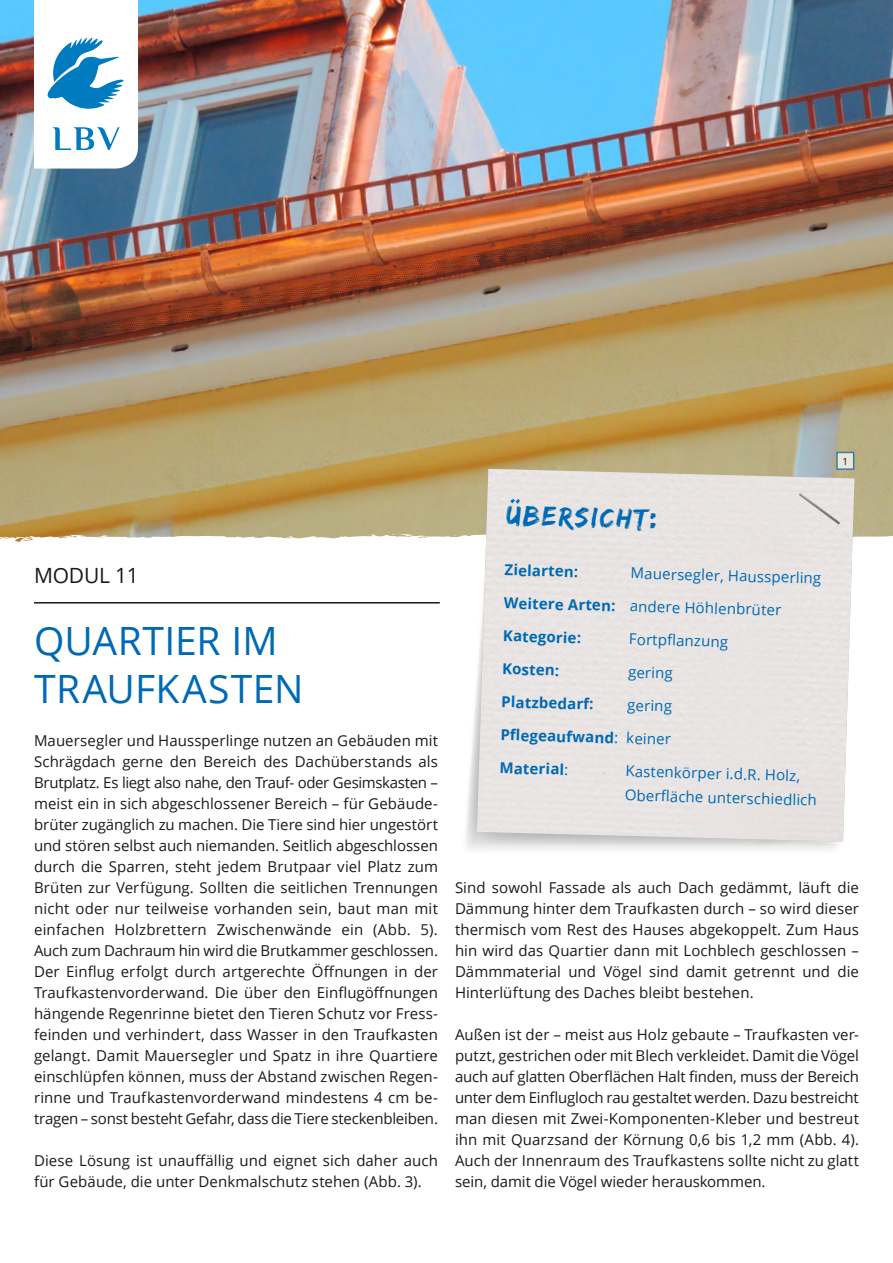
<style>
.page{position:relative;width:893px;height:1263px;background:#fff}
.page>*{position:absolute;margin:0;border:0;box-sizing:border-box;transform-origin:0 0}
.t1{font:39px/48px "Open Sans";letter-spacing:.01em;color:#0069b4}
.t2{font:28.5px "Edo SZ";color:#0069b4}
.t3{font:21px "Open Sans";letter-spacing:-.01em;color:#1a1a18}
.t4{font:15px/21px "Open Sans";letter-spacing:.005em;color:#1a1a18;text-align:justify}
.t5{font:15px/23.9px "Open Sans";color:#0069b4}
.t6{font:700 15px "Open Sans";color:#0069b4}
.t7{font:9.75px "Open Sans";color:#1a1a18}
.s1{font-weight:700}
.s2{font-weight:400}
</style>
<div class="page">
<img style="left:0;top:0;width:893px;height:533px">
<svg style="left:0;top:533px;width:893px;height:9px"></svg>
<div style="left:460px;top:526px;width:393px;height:330px;background:#1a1a18;opacity:.1"></div>
<svg style="left:464px;top:530px;width:380px;height:316px"></svg>
<div style="left:477px;top:469px;width:377px;height:372px;background:#e8e4e3"></div>
<svg style="left:798px;top:492px;width:43px;height:34px"></svg>
<hr style="left:34px;top:602px;width:406px;height:1px;background:#1a1a18">
<div style="left:836px;top:452px;width:18px;height:18px;background:#eae7d9;border:2px solid #0069b4"></div>
<svg style="left:34px;top:0;width:104px;height:169px"></svg>
<p class="t3" style="left:34px;top:561px;width:106px">MODUL 11</p>
<p class="t1" style="left:34px;top:616px;width:271px">QUARTIER IM<br>TRAUFKASTEN</p>
<p class="t4" style="left:34px;top:729px;width:405px">Mauersegler und Haussperlinge nutzen an Gebäuden mit Schrägdach gerne den Bereich des Dachüberstands als Brutplatz. Es liegt also nahe, den Trauf- oder Gesimskasten – meist ein in sich abgeschlossener Bereich – für Gebäude&shy;brüter zugänglich zu machen. Die Tiere sind hier ungestört und stören selbst auch niemanden. Seitlich abgeschlossen durch die Sparren, steht jedem Brutpaar viel Platz zum Brüten zur Verfügung. Sollten die seitlichen Trennungen nicht oder nur teilweise vorhanden sein, baut man mit einfachen Holzbrettern Zwischenwände ein (Abb. 5).<br>Auch zum Dachraum hin wird die Brutkammer geschlossen.<br>Der Einflug erfolgt durch artgerechte Öffnungen in der Traufkastenvorderwand. Die über den Einflugöffnungen hängende Regenrinne bietet den Tieren Schutz vor Fress&shy;feinden und verhindert, dass Wasser in den Traufkasten gelangt. Damit Mauersegler und Spatz in ihre Quartiere einschlüpfen können, muss der Abstand zwischen Regen&shy;rinne und Traufkastenvorderwand mindestens 4 cm be&shy;tragen – sonst besteht Gefahr, dass die Tiere steckenbleiben.</p>
<p class="t4" style="left:34px;top:1149px;width:405px">Diese Lösung ist unauffällig und eignet sich daher auch für Gebäude, die unter Denkmalschutz stehen (Abb. 3).</p>
<p class="t2" style="left:507px;top:498px;width:154px;rotate:2deg">ÜBERSICHT:</p>
<p class="t6" style="left:505px;top:559px;width:75px;rotate:2deg">Zielarten:</p>
<p class="t5" style="left:631px;top:560px;width:192px;rotate:2deg">Mauersegler, Haussperling</p>
<p class="t5" style="left:504px;top:589px;width:279px;rotate:2deg"><span class="s1">Weitere Arten:</span> andere Höhlenbrüter</p>
<p class="t6" style="left:503px;top:625px;width:80px;rotate:2deg">Kategorie:</p>
<p class="t5" style="left:629px;top:626px;width:101px;rotate:2deg">Fortpfl anzung</p>
<p class="t6" style="left:503px;top:658px;width:59px;rotate:2deg">Kosten:</p>
<p class="t5" style="left:629px;top:659px;width:46px;rotate:2deg">gering</p>
<p class="t6" style="left:502px;top:691px;width:94px;rotate:2deg">Platzbedarf:</p>
<p class="t5" style="left:628px;top:692px;width:46px;rotate:2deg">gering</p>
<p class="t6" style="left:501px;top:724px;width:172px;rotate:2deg">Pflegeaufwand<span class="s2">: keiner</span></p>
<p class="t6" style="left:500px;top:757px;width:70px;rotate:2deg">Material<span class="s2">:</span></p>
<p class="t5" style="left:626px;top:758px;width:194px;rotate:2deg">Kastenkörper i.d.R. Holz,<br>Oberfl äche unterschiedlich</p>
<p class="t7" style="left:842px;top:454px;width:7px">1</p>
<p class="t4" style="left:455px;top:876px;width:405px">Sind sowohl Fassade als auch Dach gedämmt, läuft die Dämmung hinter dem Traufkasten durch – so wird dieser thermisch vom Rest des Hauses abgekoppelt. Zum Haus hin wird das Quartier dann mit Lochblech geschlossen – Dämmmaterial und Vögel sind damit getrennt und die Hinterlüftung des Daches bleibt bestehen.</p>
<p class="t4" style="left:455px;top:1023px;width:405px">Außen ist der – meist aus Holz gebaute – Traufkasten ver&shy;putzt, gestrichen oder mit Blech verkleidet. Damit die Vögel auch auf glatten Oberflächen Halt finden, muss der Bereich unter dem Einflugloch rau gestaltet werden. Dazu bestreicht man diesen mit Zwei-Komponenten-Kleber und bestreut ihn mit Quarzsand der Körnung 0,6 bis 1,2 mm (Abb. 4).<br>Auch der Innenraum des Traufkastens sollte nicht zu glatt sein, damit die Vögel wieder herauskommen.</p>
</div>
